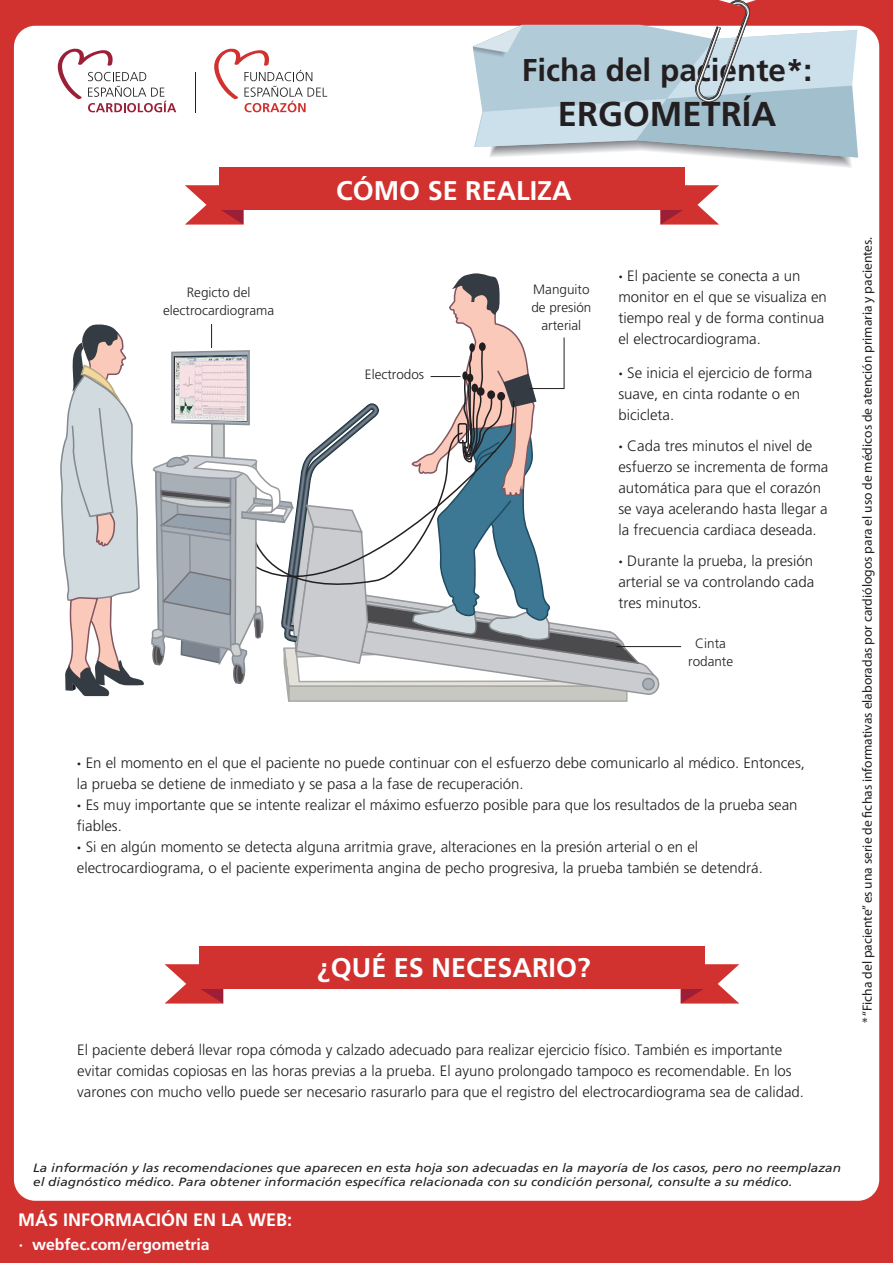
<style>
.page{position:relative;width:893px;height:1263px;background:#d2322f}
.page>*{position:absolute;margin:0;border:0;box-sizing:border-box;transform-origin:0 0}
.t1{font:700 34.5px "Frutiger";color:#231f20}
.t2{font:700 31.5px "Frutiger";color:#231f20}
.t3{font:700 27px "Frutiger";color:#fff}
.t4{font:700 18px "Frutiger";color:#fff}
.t5{font:700 15.75px "Frutiger";color:#fff}
.t6{font:300 15px/21px "Frutiger";color:#231f20}
.t7{font:13.5px "Myriad Pro";color:#231f20}
.t8{font:300 13.5px/18px "Frutiger";color:#231f20;text-align:center}
.t9{font:italic 12px/14.4px "Frutiger";color:#231f20;scale:1.13 1}
.s1{font-weight:900}
</style>
<div class="page">
<div style="left:14px;top:26px;width:865px;height:1175px;background:#fff;border-radius:21px"></div>
<svg style="left:214px;top:48px;width:113px;height:64px"></svg>
<hr style="left:195px;top:72px;width:1px;height:40px;background:#231f20">
<svg style="left:58px;top:48px;width:118px;height:64px"></svg>
<svg style="left:473px;top:0;width:385px;height:159px"></svg>
<svg style="left:185px;top:185px;width:58px;height:40px"></svg>
<svg style="left:660px;top:185px;width:59px;height:40px"></svg>
<div style="left:219px;top:167px;width:465px;height:42px;background:#d2322f"></div>
<svg style="left:165px;top:964px;width:58px;height:39px"></svg>
<svg style="left:681px;top:964px;width:58px;height:39px"></svg>
<div style="left:199px;top:946px;width:506px;height:42px;background:#d2322f"></div>
<hr style="left:617px;top:646px;width:64px;height:1px;background:#231f20">
<svg style="left:60px;top:273px;width:600px;height:429px"></svg>
<img style="left:175px;top:355px;width:72px;height:66px">
<h2 class="t2" style="left:522px;top:51px;width:292px">Ficha del paciente*:</h2>
<h1 class="t1" style="left:558px;top:93px;width:220px">ERGOMETRÍA</h1>
<p class="t8" style="left:163px;top:283px;width:112px">Regicto del electrocardiograma</p>
<h3 class="t3" style="left:336px;top:175px;width:237px">CÓMO SE REALIZA</h3>
<p class="t8" style="left:365px;top:366px;width:61px">Electrodos</p>
<p class="t8" style="left:531px;top:280px;width:62px">Manguito de presión arterial</p>
<p class="t6" style="left:618px;top:266px;width:210px"><span class="s1">·</span> El paciente se conecta a un monitor en el que se visualiza en tiempo real y de forma continua el electrocardiograma.</p>
<p class="t6" style="left:618px;top:362px;width:195px"><span class="s1">·</span> Se inicia el ejercicio de forma suave, en cinta rodante o en bicicleta.</p>
<p class="t6" style="left:618px;top:435px;width:211px"><span class="s1">·</span> Cada tres minutos el nivel de esfuerzo se incrementa de forma automática para que el corazón se vaya acelerando hasta llegar a la frecuencia cardiaca deseada.</p>
<p class="t6" style="left:618px;top:550px;width:197px;text-align:justify"><span class="s1">·</span> Durante la prueba, la presión arterial se va controlando cada tres minutos.</p>
<p class="t8" style="left:688px;top:634px;width:47px">Cinta rodante</p>
<p class="t6" style="left:77px;top:752px;width:730px"><span class="s1">·</span> En el momento en el que el paciente no puede continuar con el esfuerzo debe comunicarlo al médico. Entonces, la prueba se detiene de inmediato y se pasa a la fase de recuperación.<br><span class="s1">·</span> Es muy importante que se intente realizar el máximo esfuerzo posible para que los resultados de la prueba sean fiables.<br><span class="s1">·</span> Si en algún momento se detecta alguna arritmia grave, alteraciones en la presión arterial o en el electrocardiograma, o el paciente experimenta angina de pecho progresiva, la prueba también se detendrá.</p>
<h3 class="t3" style="left:317px;top:952px;width:275px">¿QUÉ ES NECESARIO?</h3>
<p class="t6" style="left:77px;top:1039px;width:728px">El paciente deberá llevar ropa cómoda y calzado adecuado para realizar ejercicio físico. También es importante evitar comidas copiosas en las horas previas a la prueba. El ayuno prolongado tampoco es recomendable. En los varones con mucho vello puede ser necesario rasurarlo para que el registro del electrocardiograma sea de calidad.</p>
<p class="t7" style="left:859px;top:1023px;width:788px;rotate:-90deg">* “Ficha del paciente” es una serie de chas informativas elaboradas por cardiólogos para el uso de médicos de atención primaria y pacientes.</p>
<p class="t9" style="left:33px;top:1160px;width:716px">La información y las recomendaciones que aparecen en esta hoja son adecuadas en la mayoría de los casos, pero no reemplazan el diagnóstico médico. Para obtener información específica relacionada con su condición personal, consulte a su médico.</p>
<p class="t4" style="left:18px;top:1209px;width:276px">MÁS INFORMACIÓN EN LA WEB:</p>
<p class="t5" style="left:19px;top:1235px;width:192px">· webfec.com/ergometria</p>
</div>
